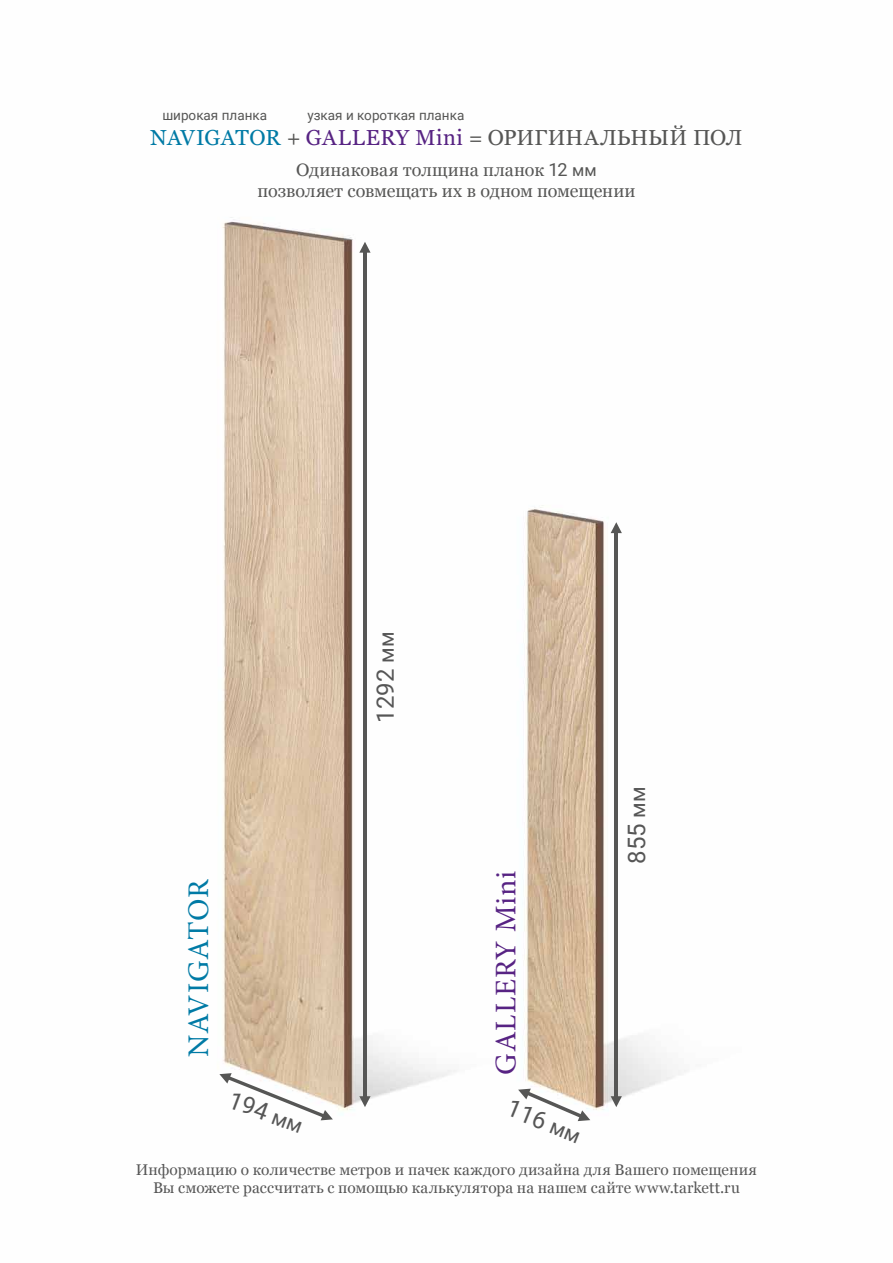
<style>
.page{position:relative;width:893px;height:1263px;background:#fff}
.page>*{position:absolute;margin:0;border:0;box-sizing:border-box;transform-origin:0 0}
.t1{font:30px "Minion Pro";letter-spacing:.035em;color:#572383}
.t2{font:30px "Minion Pro";letter-spacing:.025em;color:#007aa5}
.t3{font:24px "Roboto";color:#565656}
.t4{font:21.75px "Georgia";letter-spacing:.01em;color:#565655}
.t5{font:18px/21px "Georgia";letter-spacing:-.005em;color:#565655;text-align:center}
.t6{font:15.45px/18px "Georgia";letter-spacing:.01em;color:#565656;text-align:center}
.t7{font:13.5px "Roboto";color:#565655}
.s1{color:#007aa5}
.s2{color:#572383}
.s3{font-family:"Roboto"}
.s4{font-family:"Roboto";font-size:16.5px}
.s5{font-size:21px}
</style>
<div class="page">
<img style="left:222px;top:217px;width:465px;height:905px">
<hr style="left:363px;top:249px;width:4px;height:851px;background:#565655">
<svg style="left:359px;top:242px;width:12px;height:11px"></svg>
<svg style="left:359px;top:1096px;width:12px;height:11px"></svg>
<hr style="left:614px;top:530px;width:4px;height:570px;background:#565655">
<svg style="left:611px;top:522px;width:11px;height:11px"></svg>
<svg style="left:611px;top:1096px;width:11px;height:11px"></svg>
<svg style="left:518px;top:1089px;width:72px;height:32px"></svg>
<svg style="left:219px;top:1073px;width:114px;height:49px"></svg>
<p class="t7" style="left:162px;top:106px;width:106px">широкая планка</p>
<p class="t7" style="left:307px;top:106px;width:158px">узкая и короткая планка</p>
<h3 class="t4" style="left:150px;top:125px;width:594px"><span class="s1">NAVIGATOR</span> + <span class="s2">GALLERY Mini</span> = ОРИГИНАЛЬНЫЙ ПОЛ</h3>
<p class="t5" style="left:257px;top:160px;width:379px">Одинаковая толщина планок <span class="s3">12</span> <span class="s4">мм </span>позволяет совмещать их в одном помещении</p>
<h2 class="t3" style="left:369px;top:723px;width:93px;rotate:-90deg">1292 <span class="s5">мм</span></h2>
<h1 class="t2" style="left:178px;top:1056px;width:179px;rotate:-90deg">NAVIGATOR</h1>
<h1 class="t1" style="left:486px;top:1075px;width:206px;rotate:-90deg">GALLERY Mini</h1>
<h2 class="t3" style="left:515px;top:1091px;width:79px;rotate:22deg">116 <span class="s5">мм</span></h2>
<h2 class="t3" style="left:620px;top:864px;width:79px;rotate:-90deg">855 <span class="s5">мм</span></h2>
<p class="t6" style="left:136px;top:1161px;width:623px">Информацию о количестве метров и пачек каждого дизайна для Вашего помещения<br>Вы сможете рассчитать с помощью калькулятора на нашем сайте www.tarkett.ru</p>
</div>
